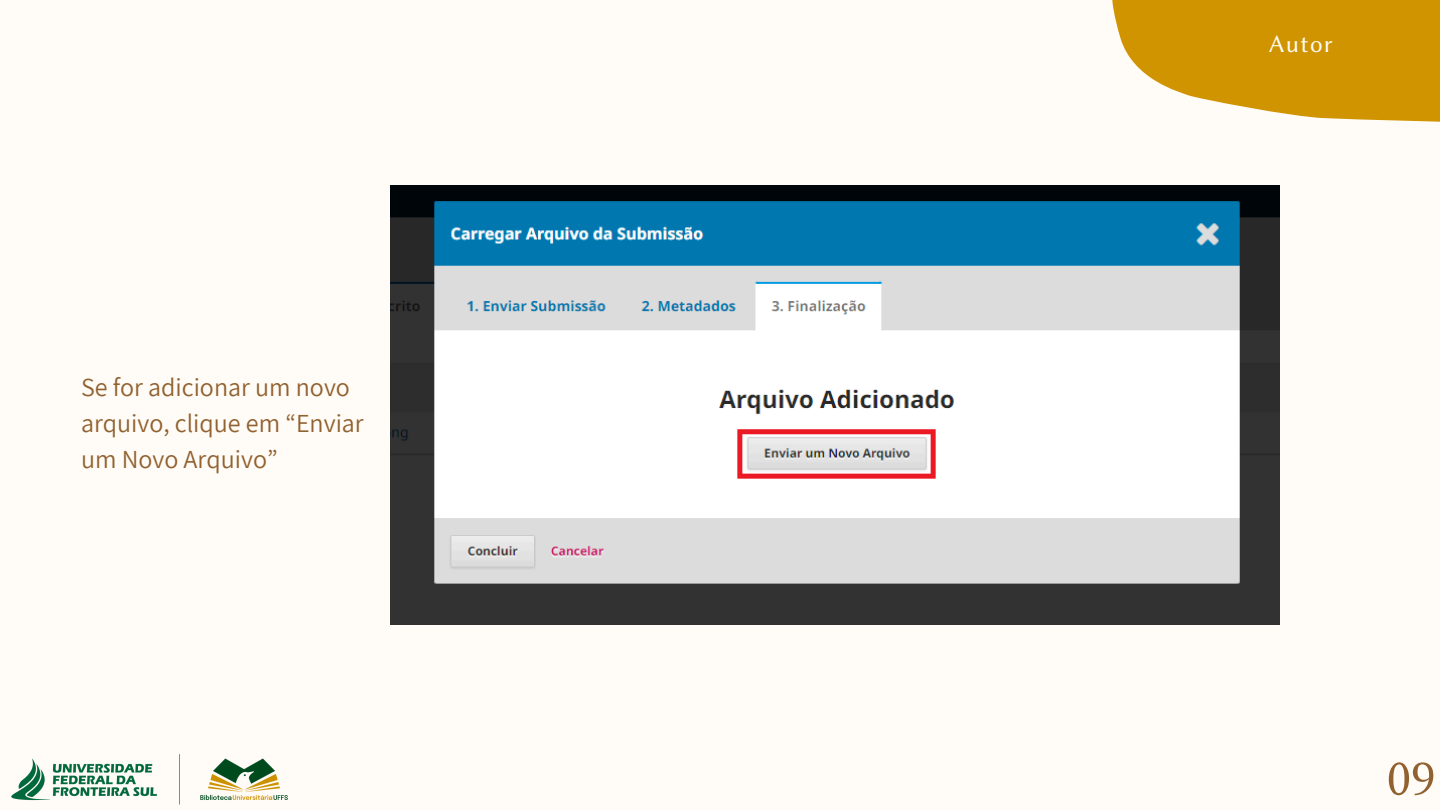
<style>
.page{position:relative;width:1440px;height:810px;background:#fffcf7}
.page>*{position:absolute;margin:0;border:0;box-sizing:border-box;transform-origin:0 0}
.t1{font:53px "Lin Biolinum O";color:#91612f}
.t2{font:26px/36px "Assistant";color:#91612f}
.t3{font:25px "Lin Biolinum O";letter-spacing:.05em;color:#fffcf7}
</style>
<div class="page">
<img style="left:11px;top:754px;width:277px;height:51px">
<svg style="left:1112px;top:0;width:328px;height:122px;background:#d7a325"></svg>
<img style="left:390px;top:185px;width:890px;height:440px">
<p class="t2" style="left:81px;top:368px;width:284px">Se for adicionar um novo arquivo, clique em “Enviar um Novo Arquivo”</p>
<p class="t3" style="left:1269px;top:30px;width:66px">Autor</p>
<p class="t1" style="left:1387px;top:747px;width:51px">09</p>
</div>
